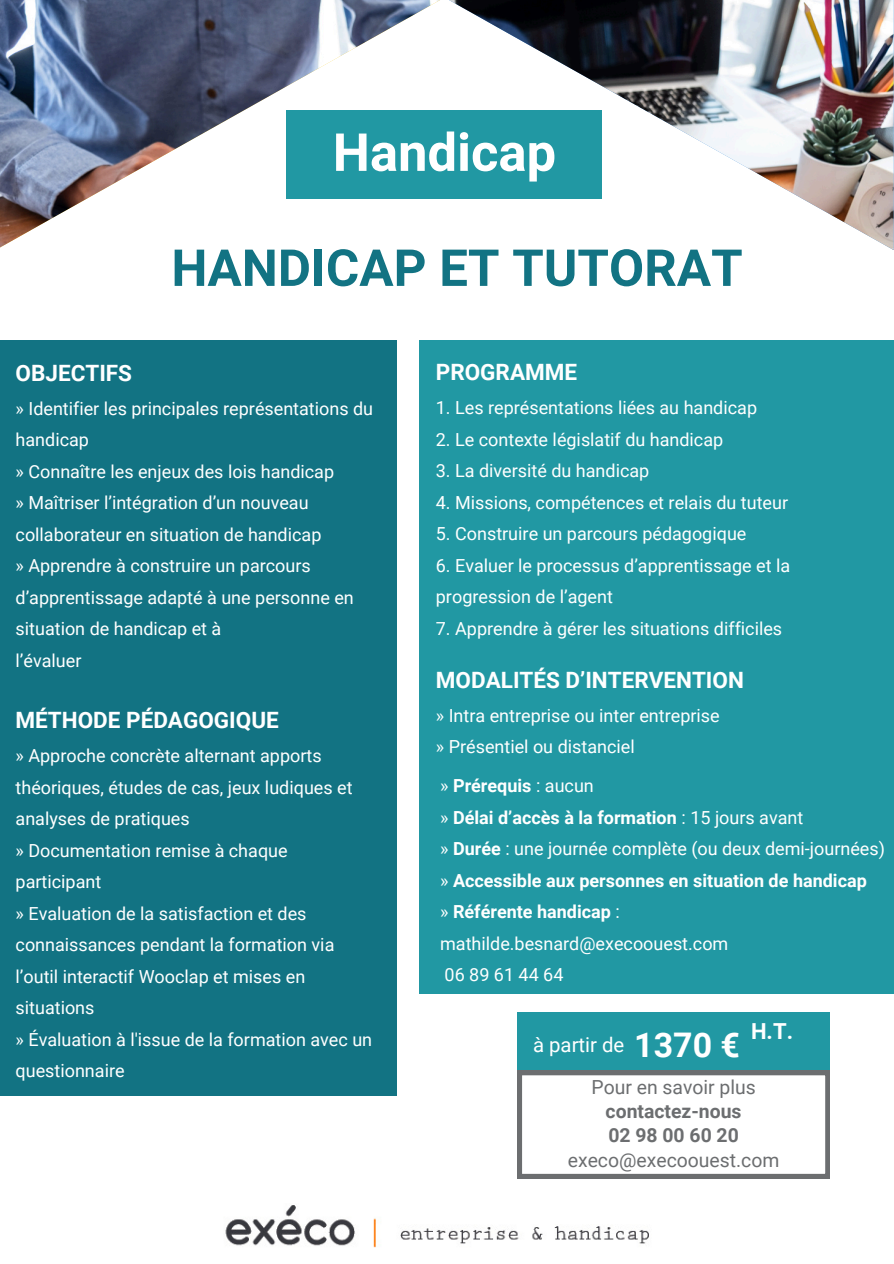
<style>
.page{position:relative;width:894px;height:1264px;background:#fff}
.page>*{position:absolute;margin:0;border:0;box-sizing:border-box;transform-origin:0 0}
.t1{font:700 52.5px "Roboto";color:#fff}
.t2{font:700 51px "Roboto";color:#127383}
.t3{font:700 33.9px "Roboto";color:#fff}
.t4{font:700 22.5px "Roboto";color:#fff}
.t5{font:700 22.05px "Roboto";color:#fff}
.t6{font:20.4px "Roboto";color:#fff}
.t7{font:19.35px "Roboto";color:#6c6e70}
.t8{font:700 19.35px "Roboto";color:#6c6e70}
.t9{font:18px/31.5px "Roboto";color:#fff}
.t10{font:700 18px "Roboto";color:#fff}
.s1{font-weight:400}
.s2{font-weight:700}
</style>
<div class="page">
<div style="left:0;top:340px;width:397px;height:755px;background:#127383"></div>
<div style="left:419px;top:340px;width:474px;height:654px;background:#2198a3"></div>
<img style="left:225px;top:1205px;width:424px;height:43px">
<div style="left:517px;top:1012px;width:312px;height:59px;background:#2198a3"></div>
<svg style="left:517px;top:1070px;width:312px;height:108px"></svg>
<div style="left:286px;top:110px;width:316px;height:89px;background:#2198a3"></div>
<img style="left:0;top:0;width:440px;height:248px">
<img style="left:449px;top:0;width:444px;height:250px">
<p class="t1" style="left:333px;top:122px;width:225px">Handicap</p>
<p class="t2" style="left:171px;top:238px;width:572px">HANDICAP ET TUTORAT</p>
<p class="t4" style="left:16px;top:360px;width:118px">OBJECTIFS</p>
<p class="t9" style="left:16px;top:393px;width:359px">» Identifier les principales représentations du handicap</p>
<p class="t9" style="left:16px;top:456px;width:320px">» Connaître les enjeux des lois handicap</p>
<p class="t9" style="left:16px;top:487px;width:307px">» Maîtriser l’intégration d’un nouveau collaborateur en situation de handicap</p>
<p class="t9" style="left:16px;top:550px;width:339px">» Apprendre à construire un parcours d’apprentissage adapté à une personne en situation de handicap et à</p>
<p class="t9" style="left:16px;top:645px;width:67px">l’évaluer</p>
<p class="t4" style="left:16px;top:707px;width:265px">MÉTHODE PÉDAGOGIQUE</p>
<p class="t9" style="left:16px;top:740px;width:338px">» Approche concrète alternant apports théoriques, études de cas, jeux ludiques et analyses de pratiques</p>
<p class="t9" style="left:16px;top:834px;width:273px">» Documentation remise à chaque participant</p>
<p class="t9" style="left:16px;top:897px;width:320px">» Evaluation de la satisfaction et des connaissances pendant la formation via l’outil interactif Wooclap et mises en situations</p>
<p class="t9" style="left:16px;top:1023px;width:358px">» Évaluation à l'issue de la formation avec un questionnaire</p>
<p class="t4" style="left:436px;top:359px;width:143px">PROGRAMME</p>
<p class="t9" style="left:436px;top:392px;width:322px">1. Les représentations liées au handicap</p>
<p class="t9" style="left:436px;top:424px;width:289px">2. Le contexte législatif du handicap</p>
<p class="t9" style="left:436px;top:455px;width:215px">3. La diversité du handicap</p>
<p class="t9" style="left:436px;top:487px;width:354px">4. Missions, compétences et relais du tuteur</p>
<p class="t9" style="left:436px;top:518px;width:312px">5. Construire un parcours pédagogique</p>
<p class="t9" style="left:436px;top:550px;width:355px">6. Evaluer le processus d’apprentissage et la progression de l’agent</p>
<p class="t9" style="left:436px;top:613px;width:348px">7. Apprendre à gérer les situations difficiles</p>
<p class="t4" style="left:436px;top:667px;width:309px">MODALITÉS D’INTERVENTION</p>
<p class="t9" style="left:436px;top:699px;width:285px">» Intra entreprise ou inter entreprise » Présentiel ou distanciel</p>
<h2 class="t10" style="left:440px;top:775px;width:155px"><span class="s1">»</span> Prérequis <span class="s1">: aucun</span></h2>
<h1 class="t10" style="left:440px;top:807px;width:364px"><span class="s1">»</span> Délai d’accès à la formation <span class="s1">: 15 jours avant</span></h1>
<p class="t9" style="left:440px;top:833px;width:446px">» <span class="s2">Durée</span> : une journée complète (ou deux demi-journées)</p>
<p class="t10" style="left:440px;top:870px;width:428px"><span class="s1">»</span> Accessible aux personnes en situation de handicap</p>
<p class="t9" style="left:440px;top:896px;width:289px">» <span class="s2">Référente handicap</span> : mathilde.besnard@execoouest.com</p>
<p class="t9" style="left:444px;top:959px;width:120px">06 89 61 44 64</p>
<p class="t6" style="left:533px;top:1033px;width:93px">à partir de</p>
<h5 class="t3" style="left:634px;top:1025px;width:107px">1370 €</h5>
<h3 class="t5" style="left:750px;top:1018px;width:44px">H.T.</h3>
<h4 class="t7" style="left:591px;top:1076px;width:166px">Pour en savoir plus</h4>
<p class="t8" style="left:605px;top:1100px;width:137px">contactez-nous</p>
<p class="t8" style="left:608px;top:1124px;width:132px">02 98 00 60 20</p>
<p class="t7" style="left:567px;top:1148px;width:213px">execo@execoouest.com</p>
</div>
